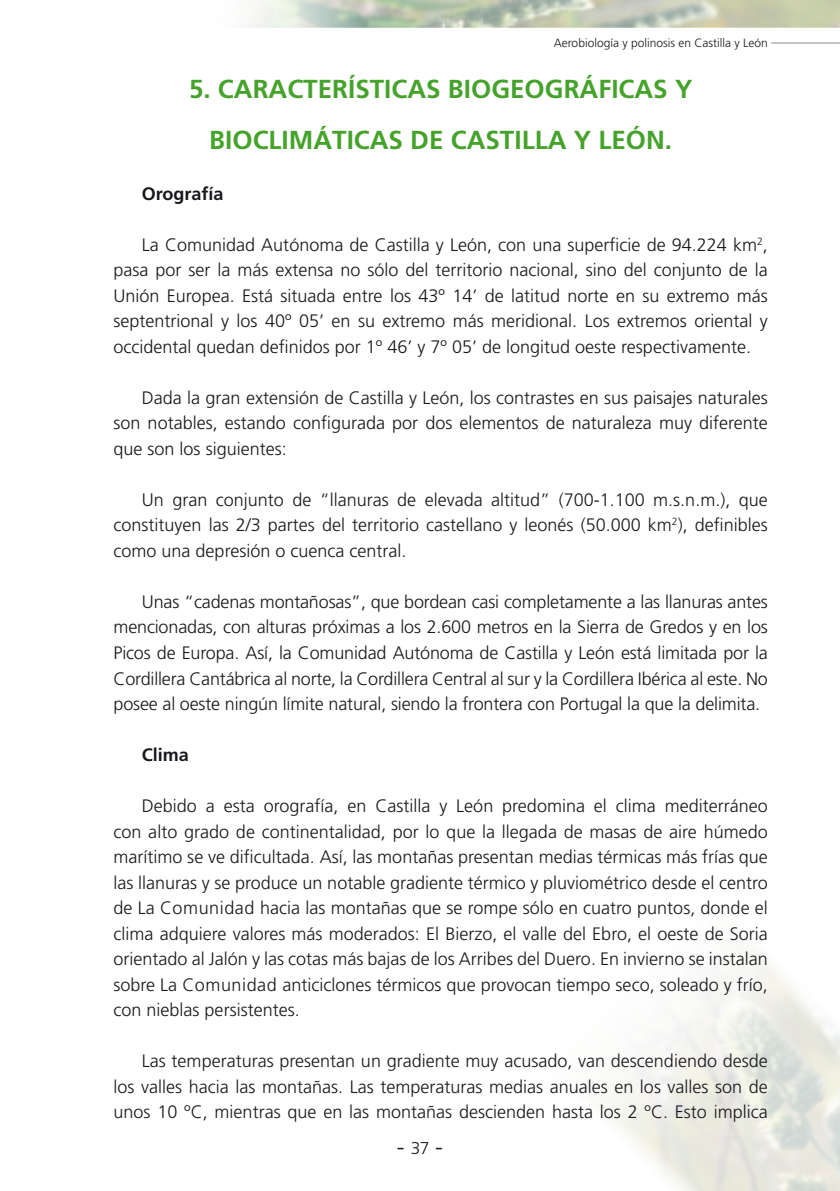
<style>
.page{position:relative;width:840px;height:1191px;background:#fff}
.page>*{position:absolute;margin:0;border:0;box-sizing:border-box;transform-origin:0 0}
.t1{font:700 26px/51px "Frutiger";color:#45a22b;text-align:center}
.t2{font:24px "Times";color:#1a171c}
.t3{font:300 18px/25.6px "Frutiger";color:#1a171c;text-align:justify}
.t4{font:700 18px "Frutiger";color:#1a171c}
.t5{font:300 12px "Frutiger";color:#1a171c}
.s1{font-family:"Frutiger";font-size:18px}
</style>
<div class="page">
<hr style="left:770px;top:43px;width:69px;height:1px;background:#87888a">
<img style="left:247px;top:0;width:592px;height:27px">
<p class="t5" style="left:553px;top:36px;width:215px">Aerobiología y polinosis en Castilla y León</p>
<h1 class="t1" style="left:189px;top:63px;width:504px">5. CARACTERÍSTICAS BIOGEOGRÁFICAS Y<br>BIOCLIMÁTICAS DE CASTILLA Y LEÓN.</h1>
<p class="t4" style="left:142px;top:183px;width:83px">Orografía</p>
<p class="t3" style="left:113px;top:232px;width:655px;text-indent:28px">La Comunidad Autónoma de Castilla y León, con una superficie de 94.224 km<sup>2</sup>, pasa por ser la más extensa no sólo del territorio nacional, sino del conjunto de la Unión Europea. Está situada entre los 43º 14’ de latitud norte en su extremo más septentrional y los 40º 05’ en su extremo más meridional. Los extremos oriental y occidental quedan definidos por 1º 46’ y 7º 05’ de longitud oeste respectivamente.</p>
<p class="t3" style="left:113px;top:385px;width:655px;text-indent:28px">Dada la gran extensión de Castilla y León, los contrastes en sus paisajes naturales son notables, estando configurada por dos elementos de naturaleza muy diferente que son los siguientes:</p>
<p class="t3" style="left:113px;top:487px;width:655px;text-indent:28px">Un gran conjunto de “llanuras de elevada altitud” (700-1.100 m.s.n.m.), que constituyen las 2/3 partes del territorio castellano y leonés (50.000 km<sup>2</sup>), definibles como una depresión o cuenca central.</p>
<p class="t3" style="left:113px;top:589px;width:655px;text-indent:28px">Unas “cadenas montañosas”, que bordean casi completamente a las llanuras antes mencionadas, con alturas próximas a los 2.600 metros en la Sierra de Gredos y en los Picos de Europa. Así, la Comunidad Autónoma de Castilla y León está limitada por la Cordillera Cantábrica al norte, la Cordillera Central al sur y la Cordillera Ibérica al este. No posee al oeste ningún límite natural, siendo la frontera con Portugal la que la delimita.</p>
<p class="t4" style="left:142px;top:744px;width:49px">Clima</p>
<p class="t3" style="left:113px;top:793px;width:655px;text-indent:28px">Debido a esta orografía, en Castilla y León predomina el clima mediterráneo con alto grado de continentalidad, por lo que la llegada de masas de aire húmedo marítimo se ve dificultada. Así, las montañas presentan medias térmicas más frías que las llanuras y se produce un notable gradiente térmico y pluviométrico desde el centro de La Comunidad hacia las montañas que se rompe sólo en cuatro puntos, donde el clima adquiere valores más moderados: El Bierzo, el valle del Ebro, el oeste de Soria orientado al Jalón y las cotas más bajas de los Arribes del Duero. En invierno se instalan sobre La Comunidad anticiclones térmicos que provocan tiempo seco, soleado y frío, con nieblas persistentes.</p>
<p class="t3" style="left:113px;top:1048px;width:655px;text-indent:28px">Las temperaturas presentan un gradiente muy acusado, van descendiendo desde los valles hacia las montañas. Las temperaturas medias anuales en los valles son de unos 10 ºC, mientras que en las montañas descienden hasta los 2 ºC. Esto implica</p>
<h2 class="t2" style="left:397px;top:1132px;width:48px">- <span class="s1">37</span> -</h2>
</div>
